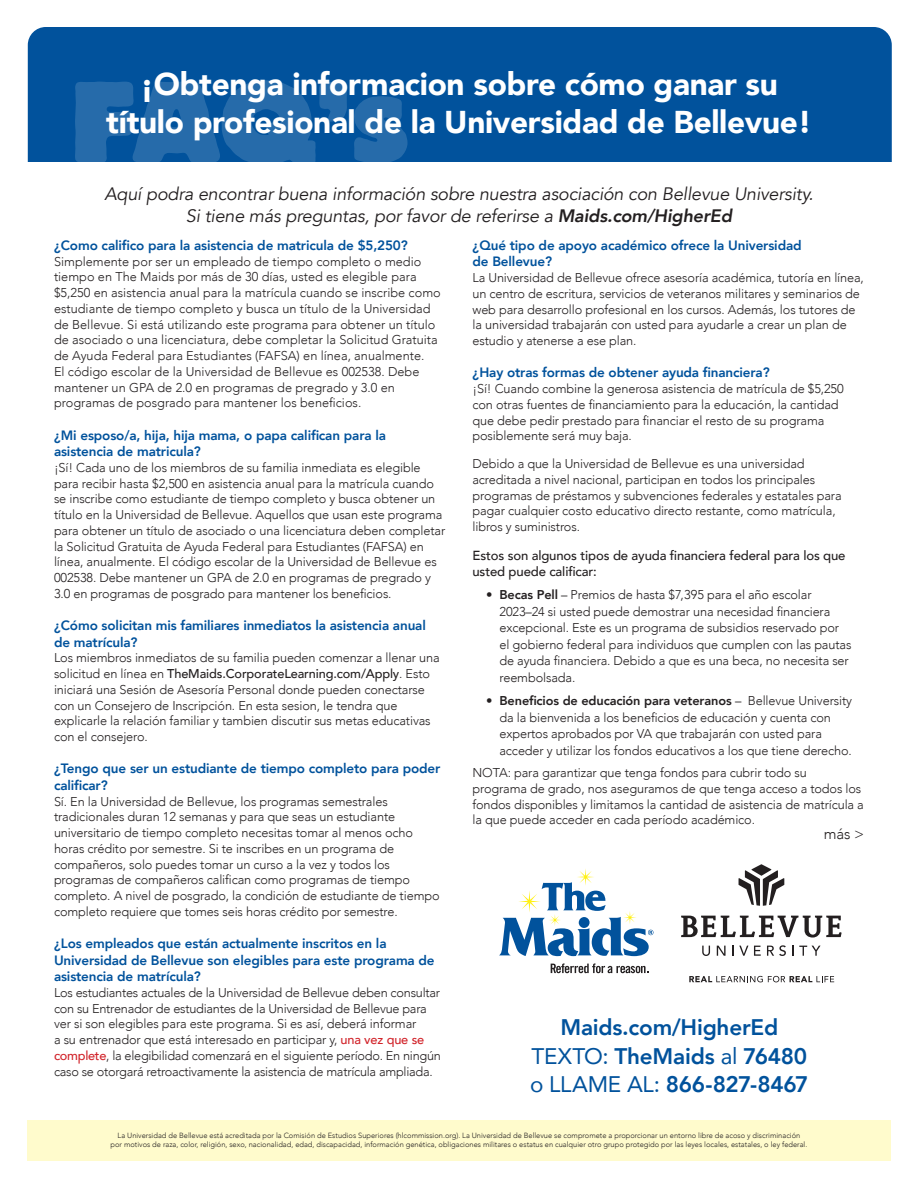
<style>
.page{position:relative;width:918px;height:1188px;background:#fff}
.page>*{position:absolute;margin:0;border:0;box-sizing:border-box;transform-origin:0 0}
.t1{font:900 31.5px "Avenir";letter-spacing:-.01em;color:#fff}
.t2{font:800 22.5px/28.5px "Avenir";letter-spacing:-.01em;color:#01529c}
.t3{font:italic 18px/21.6px "Avenir";letter-spacing:-.01em;color:#231f20;text-align:center}
.t4{font:300 15px "Avenir";color:#231f20}
.Question{font:800 13.5px/16.5px "Avenir";letter-spacing:-.01em;color:#01529c}
.t5{font:500 13.2px/16.5px "Avenir";letter-spacing:-.01em;color:#231f20}
.Answer{font:300 12.75px/15.8px "Avenir";letter-spacing:-.01em;color:#231f20}
.t6{font:300 7.5px/9px "Avenir";color:#231f20;text-align:center}
.s1{font-weight:800}
.s2{font-weight:500}
.s3{font-weight:500;color:#d1232a}
.s4{font-weight:400}
</style>
<div class="page">
<div style="left:28px;top:27px;width:864px;height:135px;background:#01529c"></div>
<svg style="left:75px;top:80px;width:333px;height:82px"></svg>
<div style="left:27px;top:1120px;width:864px;height:41px;background:#fffbcc"></div>
<svg style="left:499px;top:869px;width:154px;height:87px"></svg>
<svg style="left:551px;top:963px;width:97px;height:10px"></svg>
<svg style="left:689px;top:976px;width:145px;height:6px"></svg>
<svg style="left:739px;top:864px;width:45px;height:42px"></svg>
<svg style="left:702px;top:946px;width:8px;height:10px"></svg>
<svg style="left:717px;top:946px;width:9px;height:10px"></svg>
<svg style="left:732px;top:946px;width:16px;height:10px"></svg>
<svg style="left:754px;top:946px;width:7px;height:10px"></svg>
<svg style="left:767px;top:945px;width:19px;height:11px"></svg>
<svg style="left:792px;top:946px;width:29px;height:10px"></svg>
<svg style="left:681px;top:916px;width:161px;height:22px"></svg>
<p class="t1" style="left:140px;top:57px;width:639px">¡Obtenga informacion sobre cómo ganar su</p>
<p class="t1" style="left:106px;top:95px;width:707px">título profesional de la Universidad de Bellevue!</p>
<p class="t3" style="left:104px;top:184px;width:711px">Aquí podra encontrar buena información sobre nuestra asociación con Bellevue University.<br>Si tiene más preguntas, por favor de referirse a <span class="s1">Maids.com/HigherEd</span></p>
<p class="Question" style="left:472px;top:237px;width:331px">¿Qué tipo de apoyo académico ofrece la Universidad de Bellevue?</p>
<p class="Answer" style="left:472px;top:270px;width:393px">La Universidad de Bellevue ofrece asesoría académica, tutoría en línea, un centro de escritura, servicios de veteranos militares y seminarios de web para desarrollo profesional en los cursos. Además, los tutores de la universidad trabajarán con usted para ayudarle a crear un plan de estudio y atenerse a ese plan.</p>
<p class="Question" style="left:472px;top:364px;width:299px">¿Hay otras formas de obtener ayuda financiera?</p>
<p class="Answer" style="left:472px;top:381px;width:373px">¡Sí! Cuando combine la generosa asistencia de matrícula de $5,250 con otras fuentes de financiamiento para la educación, la cantidad que debe pedir prestado para financiar el resto de su programa posiblemente será muy baja.</p>
<p class="Answer" style="left:472px;top:456px;width:371px">Debido a que la Universidad de Bellevue es una universidad acreditada a nivel nacional, participan en todos los principales programas de préstamos y subvenciones federales y estatales para pagar cualquier costo educativo directo restante, como matrícula, libros y suministros.</p>
<p class="t5" style="left:472px;top:546px;width:375px">Estos son algunos tipos de ayuda financiera federal para los que usted puede calificar:</p>
<p class="Answer" style="left:500px;top:587px;width:353px;line-height:16.5px;text-indent:-14px"><span class="s1">• Becas Pell</span> – Premios de hasta $7,395 para el año escolar 2023–24 si usted puede demostrar una necesidad financiera excepcional. Este es un programa de subsidios reservado por el gobierno federal para individuos que cumplen con las pautas de ayuda financiera. Debido a que es una beca, no necesita ser reembolsada.</p>
<p class="Answer" style="left:500px;top:692px;width:354px;line-height:16.5px;text-indent:-14px"><span class="s1">• Beneficios de educación para veteranos</span> – Bellevue University da la bienvenida a los beneficios de educación y cuenta con expertos aprobados por VA que trabajarán con usted para acceder y utilizar los fondos educativos a los que tiene derecho.</p>
<p class="Answer" style="left:472px;top:765px;width:393px">NOTA: para garantizar que tenga fondos para cubrir todo su programa de grado, nos aseguramos de que tenga acceso a todos los fondos disponibles y limitamos la cantidad de asistencia de matrícula a la que puede acceder en cada período académico.</p>
<p class="t4" style="left:824px;top:825px;width:42px">más &gt;</p>
<p class="Question" style="left:54px;top:237px;width:355px">¿Como califico para la asistencia de matricula de $5,250?</p>
<p class="Answer" style="left:54px;top:253px;width:388px">Simplemente por ser un empleado de tiempo completo o medio tiempo en The Maids por más de 30 días, usted es elegible para $5,250 en asistencia anual para la matrícula cuando se inscribe como estudiante de tiempo completo y busca un título de la Universidad de Bellevue. Si está utilizando este programa para obtener un título de asociado o una licenciatura, debe completar la Solicitud Gratuita de Ayuda Federal para Estudiantes (FAFSA) en línea, anualmente.<br>El código escolar de la Universidad de Bellevue es 002538. Debe mantener un GPA de 2.0 en programas de pregrado y 3.0 en programas de posgrado para mantener los beneficios.</p>
<p class="Question" style="left:54px;top:427px;width:334px">¿Mi esposo/a, hija, hija mama, o papa califican para la asistencia de matricula?</p>
<p class="Answer" style="left:54px;top:460px;width:393px">¡Sí! Cada uno de los miembros de su familia inmediata es elegible para recibir hasta $2,500 en asistencia anual para la matrícula cuando se inscribe como estudiante de tiempo completo y busca obtener un título en la Universidad de Bellevue. Aquellos que usan este programa para obtener un título de asociado o una licenciatura deben completar la Solicitud Gratuita de Ayuda Federal para Estudiantes (FAFSA) en línea, anualmente. El código escolar de la Universidad de Bellevue es 002538. Debe mantener un GPA de 2.0 en programas de pregrado y 3.0 en programas de posgrado para mantener los beneficios.</p>
<p class="Question" style="left:54px;top:617px;width:373px">¿Cómo solicitan mis familiares inmediatos la asistencia anual de matrícula?</p>
<p class="Answer" style="left:54px;top:650px;width:387px">Los miembros inmediatos de su familia pueden comenzar a llenar una solicitud en línea en <span class="s2">TheMaids.CorporateLearning.com/Apply</span>. Esto iniciará una Sesión de Asesoría Personal donde pueden conectarse con un Consejero de Inscripción. En esta sesion, le tendra que explicarle la relación familiar y tambien discutir sus metas educativas con el consejero.</p>
<p class="Question" style="left:54px;top:760px;width:388px">¿Tengo que ser un estudiante de tiempo completo para poder calificar?</p>
<p class="Answer" style="left:54px;top:793px;width:387px">Sí. En la Universidad de Bellevue, los programas semestrales tradicionales duran 12 semanas y para que seas un estudiante universitario de tiempo completo necesitas tomar al menos ocho horas crédito por semestre. Si te inscribes en un programa de compañeros, solo puedes tomar un curso a la vez y todos los programas de compañeros califican como programas de tiempo completo. A nivel de posgrado, la condición de estudiante de tiempo completo requiere que tomes seis horas crédito por semestre.</p>
<p class="Question" style="left:54px;top:935px;width:382px">¿Los empleados que están actualmente inscritos en la<br>Universidad de Bellevue son elegibles para este programa de asistencia de matrícula?</p>
<p class="Answer" style="left:54px;top:985px;width:389px">Los estudiantes actuales de la Universidad de Bellevue deben consultar con su Entrenador de estudiantes de la Universidad de Bellevue para ver si son elegibles para este programa. Si es así, deberá informar<br>a su entrenador que está interesado en participar y, <span class="s3">una vez que se complete</span>, la elegibilidad comenzará en el siguiente período. En ningún caso se otorgará retroactivamente la asistencia de matrícula ampliada.</p>
<p class="t2" style="left:560px;top:1013px;width:219px">Maids.com/HigherEd</p>
<p class="t2" style="left:530px;top:1041px;width:280px"><span class="s4">TEXTO:</span> TheMaids <span class="s4">al</span> 76480 <span class="s4">o LLAME AL:</span> 866-827-8467</p>
<p class="t6" style="left:111px;top:1131px;width:698px">La Universidad de Bellevue está acreditada por la Comisión de Estudios Superiores (hlcommission.org). La Universidad de Bellevue se compromete a proporcionar un entorno libre de acoso y discriminación<br>por motivos de raza, color, religión, sexo, nacionalidad, edad, discapacidad, información genética, obligaciones militares o estatus en cualquier otro grupo protegido por las leyes locales, estatales, o ley federal.</p>
</div>
